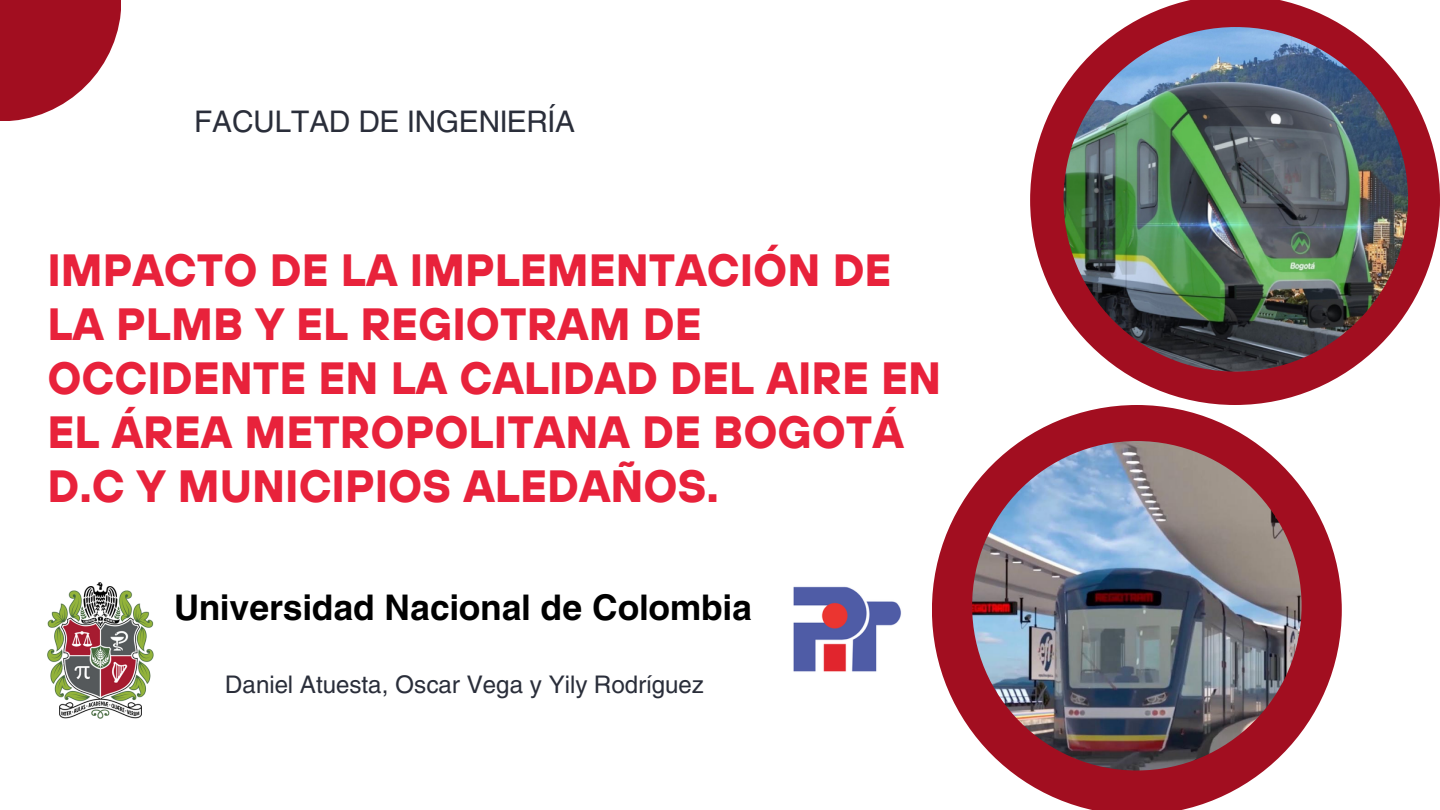
<style>
.page{position:relative;width:1440px;height:810px;background:#fff}
.page>*{position:absolute;margin:0;border:0;box-sizing:border-box;transform-origin:0 0}
.t1{font:700 45px/54px "TT Hoves";color:#e8223b}
.t2{font:700 35px "Helios";color:#000}
.t3{font:29.5px "Helios";color:#2a2e3a}
.t4{font:24px "Helios";color:#2a2e3a}
</style>
<div class="page">
<img style="left:47px;top:583px;width:106px;height:135px">
<svg style="left:1030px;top:0;width:410px;height:405px;fill:#a20e20"></svg>
<img style="left:1064px;top:27px;width:344px;height:345px;border-radius:50%">
<svg style="left:932px;top:405px;width:410px;height:405px;fill:#a20e20"></svg>
<img style="left:972px;top:441px;width:330px;height:329px;border-radius:50%">
<svg style="left:0;top:0;width:121px;height:121px;fill:#a20e20"></svg>
<img style="left:793px;top:586px;width:108px;height:86px">
<p class="t3" style="left:194px;top:102px;width:382px">FACULTAD DE INGENIERÍA</p>
<p class="t1" style="left:47px;top:243px;width:895px">IMPACTO DE LA IMPLEMENTACIÓN DE<br>LA PLMB Y EL REGIOTRAM DE<br>OCCIDENTE EN LA CALIDAD DEL AIRE EN<br>EL ÁREA METROPOLITANA DE BOGOTÁ<br>D.C Y MUNICIPIOS ALEDAÑOS.</p>
<p class="t2" style="left:174px;top:585px;width:579px">Universidad Nacional de Colombia</p>
<p class="t4" style="left:225px;top:670px;width:480px">Daniel Atuesta, Oscar Vega y Yily Rodríguez</p>
</div>
